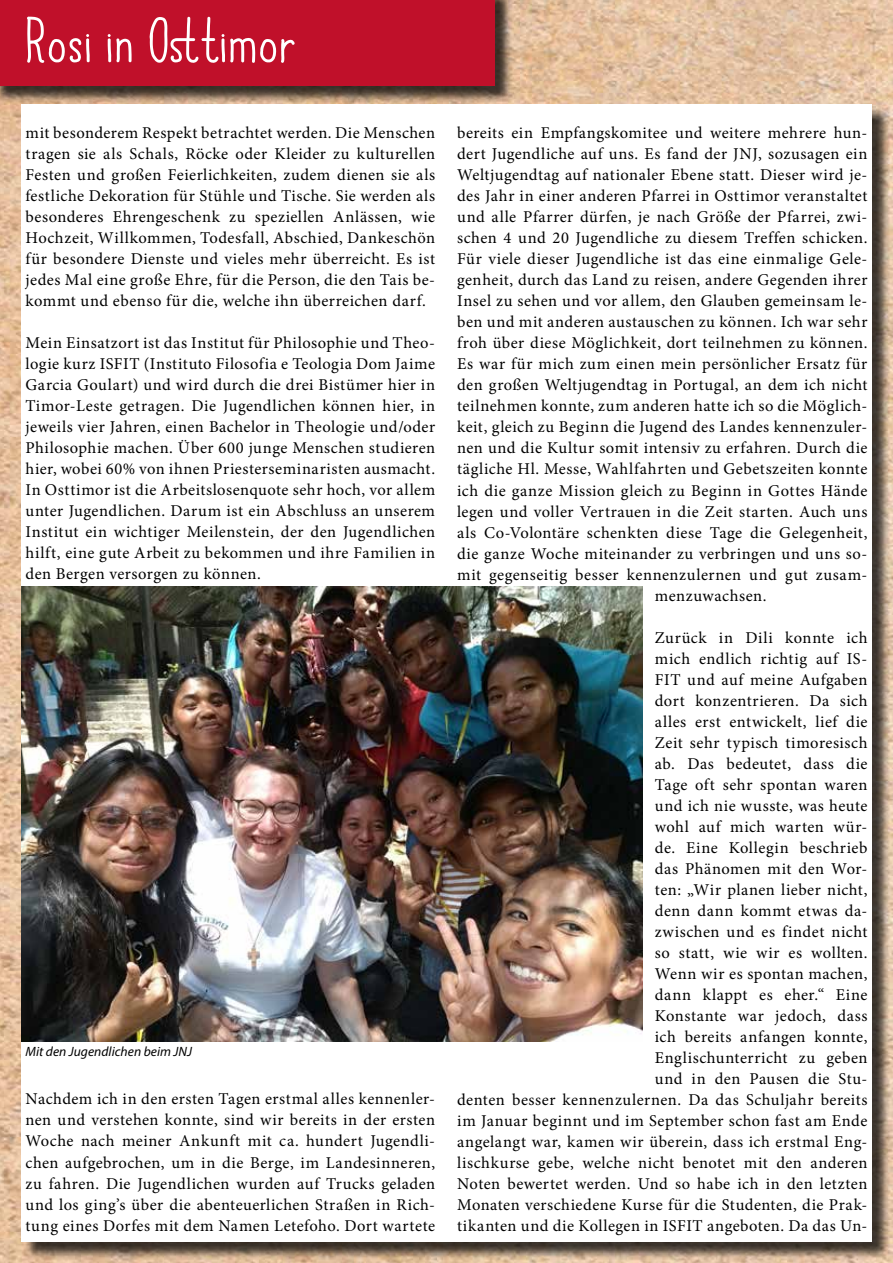
<style>
.page{position:relative;width:893px;height:1263px;background:#fff}
.page>*{position:absolute;margin:0;border:0;box-sizing:border-box;transform-origin:0 0}
.t1{font:60px "Always Together";letter-spacing:.03em;color:#fff}
.t2{font:16.5px/21px "Minion Pro";letter-spacing:.03em;color:#000;text-align:justify}
.t3{font:italic 13.5px "Myriad Pro";letter-spacing:.005em;color:#000}
</style>
<div class="page">
<img style="left:0;top:0;width:893px;height:1263px">
<div style="left:24px;top:106px;width:866px;height:1154px;background:#000;opacity:.75"></div>
<div style="left:21px;top:104px;width:851px;height:1138px;background:#fff"></div>
<div style="left:0;top:0;width:513px;height:104px;background:#000;opacity:.75"></div>
<div style="left:0;top:0;width:494px;height:85px;background:#c0102a"></div>
<img style="left:21px;top:587px;width:621px;height:454px">
<h1 class="t1" style="left:26px;top:-7px;width:272px">Rosi in Osttimor</h1>
<p class="t2" style="left:26px;top:123px;width:411px">mit besonderem Respekt betrachtet werden. Die Menschen tragen sie als Schals, Röcke oder Kleider zu kulturellen Festen und großen Feierlichkeiten, zudem dienen sie als festliche Dekoration für Stühle und Tische. Sie werden als besonderes Ehrengeschenk zu speziellen Anlässen, wie Hochzeit, Willkommen, Todesfall, Abschied, Dankeschön für besondere Dienste und vieles mehr überreicht. Es ist jedes Mal eine große Ehre, für die Person, die den Tais be&shy;kommt und ebenso für die, welche ihn überreichen darf.</p>
<p class="t2" style="left:26px;top:333px;width:411px">Mein Einsatzort ist das Institut für Philosophie und Theo&shy;logie kurz ISFIT (Instituto Filosofia e Teologia Dom Jaime Garcia Goulart) und wird durch die drei Bistümer hier in Timor-Leste getragen. Die Jugendlichen können hier, in jeweils vier Jahren, einen Bachelor in Theologie und/oder Philosophie machen. Über 600 junge Menschen studieren hier, wobei 60% von ihnen Priesterseminaristen ausmacht.<br>In Osttimor ist die Arbeitslosenquote sehr hoch, vor allem unter Jugendlichen. Darum ist ein Abschluss an unserem Institut ein wichtiger Meilenstein, der den Jugendlichen hilft, eine gute Arbeit zu bekommen und ihre Familien in den Bergen versorgen zu können.</p>
<p class="t3" style="left:26px;top:1043px;width:168px">Mit den Jugendlichen beim JNJ</p>
<p class="t2" style="left:26px;top:1089px;width:411px">Nachdem ich in den ersten Tagen erstmal alles kennenler&shy;nen und verstehen konnte, sind wir bereits in der ersten Woche nach meiner Ankunft mit ca. hundert Jugendli&shy;chen aufgebrochen, um in die Berge, im Landesinneren, zu fahren. Die Jugendlichen wurden auf Trucks geladen und los ging’s über die abenteuerlichen Straßen in Rich&shy;tung eines Dorfes mit dem Namen Letefoho. Dort wartete</p>
<p class="t2" style="left:457px;top:123px;width:412px">bereits ein Empfangskomitee und weitere mehrere hun-</p>
<p class="t2" style="left:457px;top:144px;width:412px">dert Jugendliche auf uns. Es fand der JNJ, sozusagen ein</p>
<p class="t2" style="left:457px;top:165px;width:412px">Weltjugendtag auf nationaler Ebene statt. Dieser wird je-</p>
<p class="t2" style="left:457px;top:186px;width:412px">des Jahr in einer anderen Pfarrei in Osttimor veranstaltet</p>
<p class="t2" style="left:457px;top:207px;width:412px">und alle Pfarrer dürfen, je nach Größe der Pfarrei, zwi-</p>
<p class="t2" style="left:457px;top:228px;width:412px">schen 4 und 20 Jugendliche zu diesem Treffen schicken.</p>
<p class="t2" style="left:457px;top:249px;width:412px">Für viele dieser Jugendliche ist das eine einmalige Gele-</p>
<p class="t2" style="left:457px;top:270px;width:412px">genheit, durch das Land zu reisen, andere Gegenden ihrer</p>
<p class="t2" style="left:457px;top:291px;width:412px">Insel zu sehen und vor allem, den Glauben gemeinsam le-</p>
<p class="t2" style="left:457px;top:312px;width:412px">ben und mit anderen austauschen zu können. Ich war sehr</p>
<p class="t2" style="left:457px;top:333px;width:412px">froh über diese Möglichkeit, dort teilnehmen zu können.</p>
<p class="t2" style="left:457px;top:354px;width:412px">Es war für mich zum einen mein persönlicher Ersatz für</p>
<p class="t2" style="left:457px;top:375px;width:412px">den großen Weltjugendtag in Portugal, an dem ich nicht</p>
<p class="t2" style="left:457px;top:396px;width:412px">teilnehmen konnte, zum anderen hatte ich so die Möglich-</p>
<p class="t2" style="left:457px;top:417px;width:412px">keit, gleich zu Beginn die Jugend des Landes kennenzuler-</p>
<p class="t2" style="left:457px;top:438px;width:412px">nen und die Kultur somit intensiv zu erfahren. Durch die</p>
<p class="t2" style="left:457px;top:459px;width:412px">tägliche Hl. Messe, Wahlfahrten und Gebetszeiten konnte</p>
<p class="t2" style="left:457px;top:480px;width:412px">ich die ganze Mission gleich zu Beginn in Gottes Hände</p>
<p class="t2" style="left:457px;top:501px;width:412px">legen und voller Vertrauen in die Zeit starten. Auch uns</p>
<p class="t2" style="left:457px;top:522px;width:412px">als Co-Volontäre schenkten diese Tage die Gelegenheit,</p>
<p class="t2" style="left:457px;top:543px;width:412px">die ganze Woche miteinander zu verbringen und uns so-</p>
<p class="t2" style="left:457px;top:564px;width:412px">mit gegenseitig besser kennenzulernen und gut zusam-</p>
<p class="t2" style="left:655px;top:585px;width:113px">menzuwachsen.</p>
<p class="t2" style="left:457px;top:627px;width:412px;text-align:right">Zurück in Dili konnte ich<br>mich endlich richtig auf IS-<br>FIT und auf meine Aufgaben<br>dort konzentrieren. Da sich<br>alles erst entwickelt, lief die<br>Zeit sehr typisch timoresisch<br>ab. Das bedeutet, dass die<br>Tage oft sehr spontan waren<br>und ich nie wusste, was heute<br>wohl auf mich warten wür-<br>de. Eine Kollegin beschrieb<br>das Phänomen mit den Wor-<br>ten: „Wir planen lieber nicht,<br>denn dann kommt etwas da-<br>zwischen und es findet nicht<br>so statt, wie wir es wollten.<br>Wenn wir es spontan machen,<br>dann klappt es eher.“ Eine<br>Konstante war jedoch, dass<br>ich bereits anfangen konnte,<br>Englischunterricht zu geben<br>und in den Pausen die Stu-<br>denten besser kennenzulernen. Da das Schuljahr bereits im Januar beginnt und im September schon fast am Ende angelangt war, kamen wir überein, dass ich erstmal Eng&shy;lischkurse gebe, welche nicht benotet mit den anderen Noten bewertet werden. Und so habe ich in den letzten Monaten verschiedene Kurse für die Studenten, die Prak&shy;tikanten und die Kollegen in ISFIT angeboten. Da das Un-</p>
</div>
